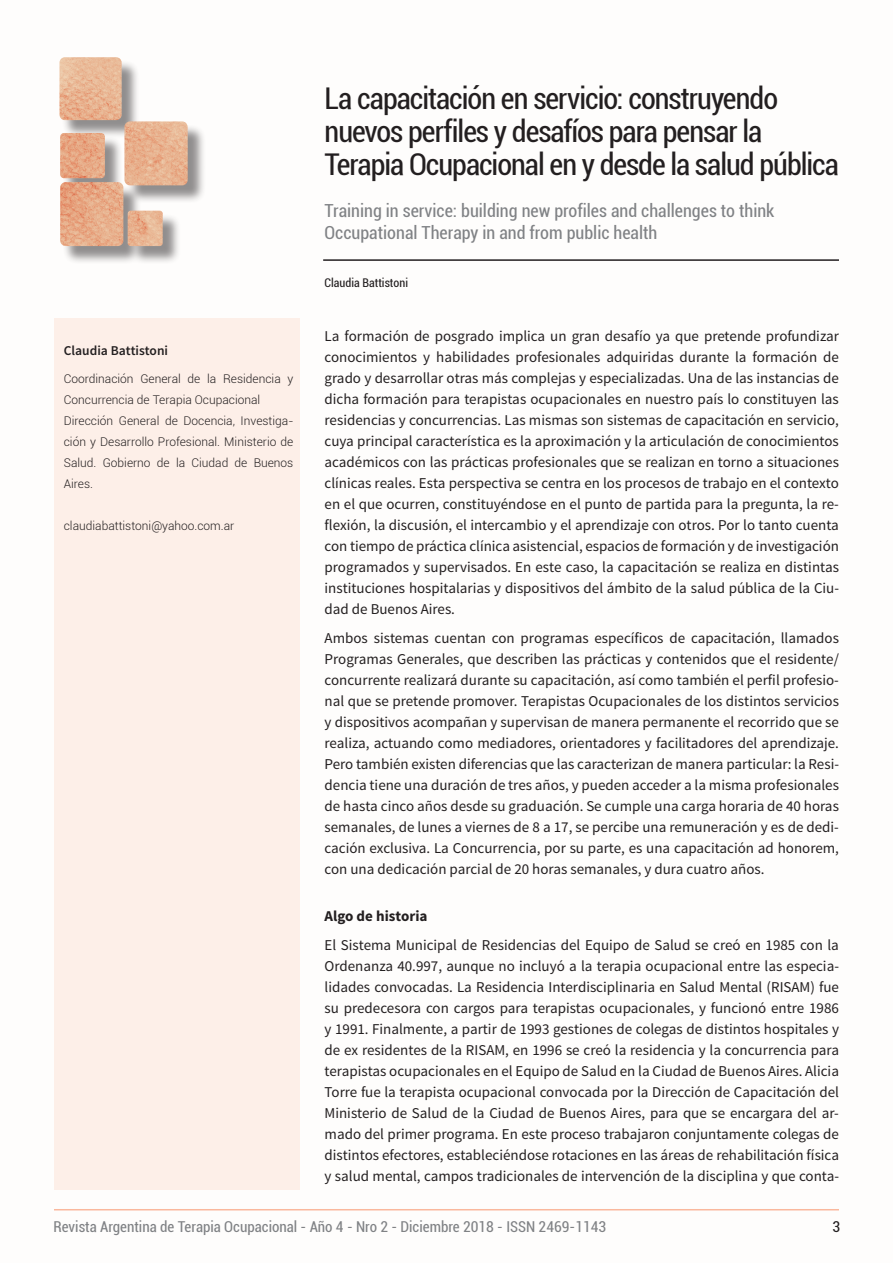
<style>
.page{position:relative;width:893px;height:1263px;background:#fff}
.page>*{position:absolute;margin:0;border:0;box-sizing:border-box;transform-origin:0 0}
.t1{font:condensed 30px/33px "Roboto";letter-spacing:-.035em;color:#231f20}
.t2{font:condensed 18px/21.6px "Roboto";color:#808285}
.t3{font:15px/21px "Source Sans Pro";color:#231f20;text-align:justify}
.t4{font:condensed 15px "Roboto";color:#808285}
.t5{font:700 15px "Source Sans Pro";color:#231f20}
.t6{font:condensed 15px "Roboto";color:#231f20}
.t7{font:600 13.5px "Source Sans Pro";color:#231f20}
.t8{font:300 12px/21px "Roboto";color:#231f20}
.t9{font:condensed 12px "Roboto";color:#231f20}
</style>
<div class="page">
<div style="left:54px;top:318px;width:245px;height:872px;background:#fdefe8"></div>
<hr style="left:54px;top:1209px;width:785px;height:1px;background:#fab89d">
<div style="left:62px;top:59px;width:144px;height:206px;background:#231f20;opacity:.5"></div>
<img style="left:59px;top:57px;width:129px;height:189px">
<hr style="left:323px;top:259px;width:516px;height:2px;background:#231f20">
<p class="t7" style="left:64px;top:342px;width:106px">Claudia Battistoni</p>
<p class="t8" style="left:64px;top:368px;width:231px">Coordinación General de la Residencia y Concurrencia de Terapia Ocupacional Dirección General de Docencia, Investiga&shy;ción y Desarrollo Profesional. Ministerio de Salud. Gobierno de la Ciudad de Buenos Aires.</p>
<p class="t8" style="left:64px;top:515px;width:172px">claudiabattistoni@yahoo.com.ar</p>
<h1 class="t1" style="left:325px;top:81px;width:516px">La capacitación en servicio: construyendo nuevos perfiles y desafíos para pensar la<br>Terapia Ocupacional en y desde la salud pública</h1>
<p class="t2" style="left:325px;top:200px;width:451px">Training in service: building new profiles and challenges to think<br>Occupational Therapy in and from public health</p>
<p class="t9" style="left:325px;top:275px;width:85px">Claudia Battistoni</p>
<p class="t3" style="left:325px;top:326px;width:516px">La formación de posgrado implica un gran desafío ya que pretende profundizar conocimientos y habilidades profesionales adquiridas durante la formación de grado y desarrollar otras más complejas y especializadas. Una de las instancias de dicha formación para terapistas ocupacionales en nuestro país lo constituyen las residencias y concurrencias. Las mismas son sistemas de capacitación en servicio, cuya principal característica es la aproximación y la articulación de conocimientos académicos con las prácticas profesionales que se realizan en torno a situaciones clínicas reales. Esta perspectiva se centra en los procesos de trabajo en el contexto en el que ocurren, constituyéndose en el punto de partida para la pregunta, la re&shy;flexión, la discusión, el intercambio y el aprendizaje con otros. Por lo tanto cuenta con tiempo de práctica clínica asistencial, espacios de formación y de investigación programados y supervisados. En este caso, la capacitación se realiza en distintas instituciones hospitalarias y dispositivos del ámbito de la salud pública de la Ciu&shy;dad de Buenos Aires.</p>
<p class="t3" style="left:325px;top:628px;width:516px">Ambos sistemas cuentan con programas específicos de capacitación, llamados Programas Generales, que describen las prácticas y contenidos que el residente/ concurrente realizará durante su capacitación, así como también el perfil profesio&shy;nal que se pretende promover. Terapistas Ocupacionales de los distintos servicios y dispositivos acompañan y supervisan de manera permanente el recorrido que se realiza, actuando como mediadores, orientadores y facilitadores del aprendizaje.<br>Pero también existen diferencias que las caracterizan de manera particular: la Resi&shy;dencia tiene una duración de tres años, y pueden acceder a la misma profesionales de hasta cinco años desde su graduación. Se cumple una carga horaria de 40 horas semanales, de lunes a viernes de 8 a 17, se percibe una remuneración y es de dedi&shy;cación exclusiva. La Concurrencia, por su parte, es una capacitación ad honorem, con una dedicación parcial de 20 horas semanales, y dura cuatro años.</p>
<p class="t5" style="left:325px;top:906px;width:104px">Algo de historia</p>
<p class="t3" style="left:325px;top:935px;width:516px">El Sistema Municipal de Residencias del Equipo de Salud se creó en 1985 con la Ordenanza 40.997, aunque no incluyó a la terapia ocupacional entre las especia&shy;lidades convocadas. La Residencia Interdisciplinaria en Salud Mental (RISAM) fue su predecesora con cargos para terapistas ocupacionales, y funcionó entre 1986 y 1991. Finalmente, a partir de 1993 gestiones de colegas de distintos hospitales y de ex residentes de la RISAM, en 1996 se creó la residencia y la concurrencia para terapistas ocupacionales en el Equipo de Salud en la Ciudad de Buenos Aires. Alicia Torre fue la terapista ocupacional convocada por la Dirección de Capacitación del Ministerio de Salud de la Ciudad de Buenos Aires, para que se encargara del ar&shy;mado del primer programa. En este proceso trabajaron conjuntamente colegas de distintos efectores, estableciéndose rotaciones en las áreas de rehabilitación física y salud mental, campos tradicionales de intervención de la disciplina y que conta-</p>
<p class="t4" style="left:54px;top:1216px;width:554px">Revista Argentina de Terapia Ocupacional - Año 4 - Nro 2 - Diciembre 2018 - ISSN 2469-1143</p>
<p class="t6" style="left:832px;top:1216px;width:9px">3</p>
</div>
